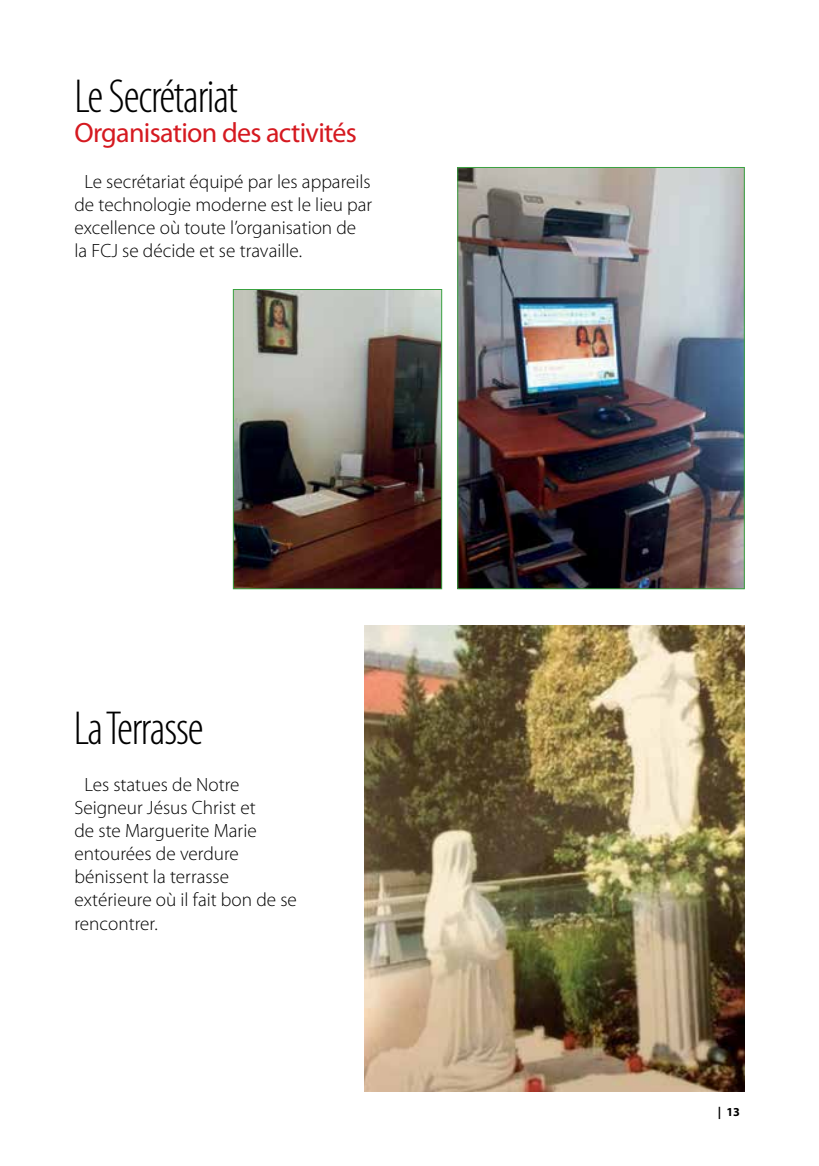
<style>
.page{position:relative;width:819px;height:1166px;background:#fff}
.page>*{position:absolute;margin:0;border:0;box-sizing:border-box;transform-origin:0 0}
.t1{font:300 condensed 47.95px "Myriad Pro";letter-spacing:-.025em;color:#000}
.t2{font:28px "Myriad Pro";letter-spacing:-.025em;color:#d51920}
.t3{font:300 19.25px/23.1px "Myriad Pro";color:#000}
.t4{font:700 12.25px "Myriad Pro";color:#000}
</style>
<div class="page">
<img style="left:459px;top:169px;width:283px;height:418px">
<div style="left:457px;top:167px;width:287px;height:422px;border:1px solid #3aa241"></div>
<img style="left:235px;top:291px;width:205px;height:296px">
<div style="left:233px;top:289px;width:209px;height:300px;border:1px solid #3aa241"></div>
<img style="left:364px;top:625px;width:380px;height:466px">
<h1 class="t1" style="left:74px;top:68px;width:165px">Le Secrétariat</h1>
<h2 class="t2" style="left:74px;top:115px;width:284px">Organisation des activités</h2>
<p class="t3" style="left:74px;top:170px;width:299px;text-indent:10px">Le secrétariat équipé par les appareils de technologie moderne est le lieu par excellence où toute l’organisation de la FCJ se décide et se travaille.</p>
<h1 class="t1" style="left:74px;top:700px;width:131px">La Terrasse</h1>
<p class="t3" style="left:74px;top:773px;width:224px;text-indent:10px">Les statues de Notre<br>Seigneur Jésus Christ et<br>de ste Marguerite Marie entourées de verdure bénissent la terrasse extérieure où il fait bon de se rencontrer.</p>
<p class="t4" style="left:717px;top:1103px;width:24px">| 13</p>
</div>
